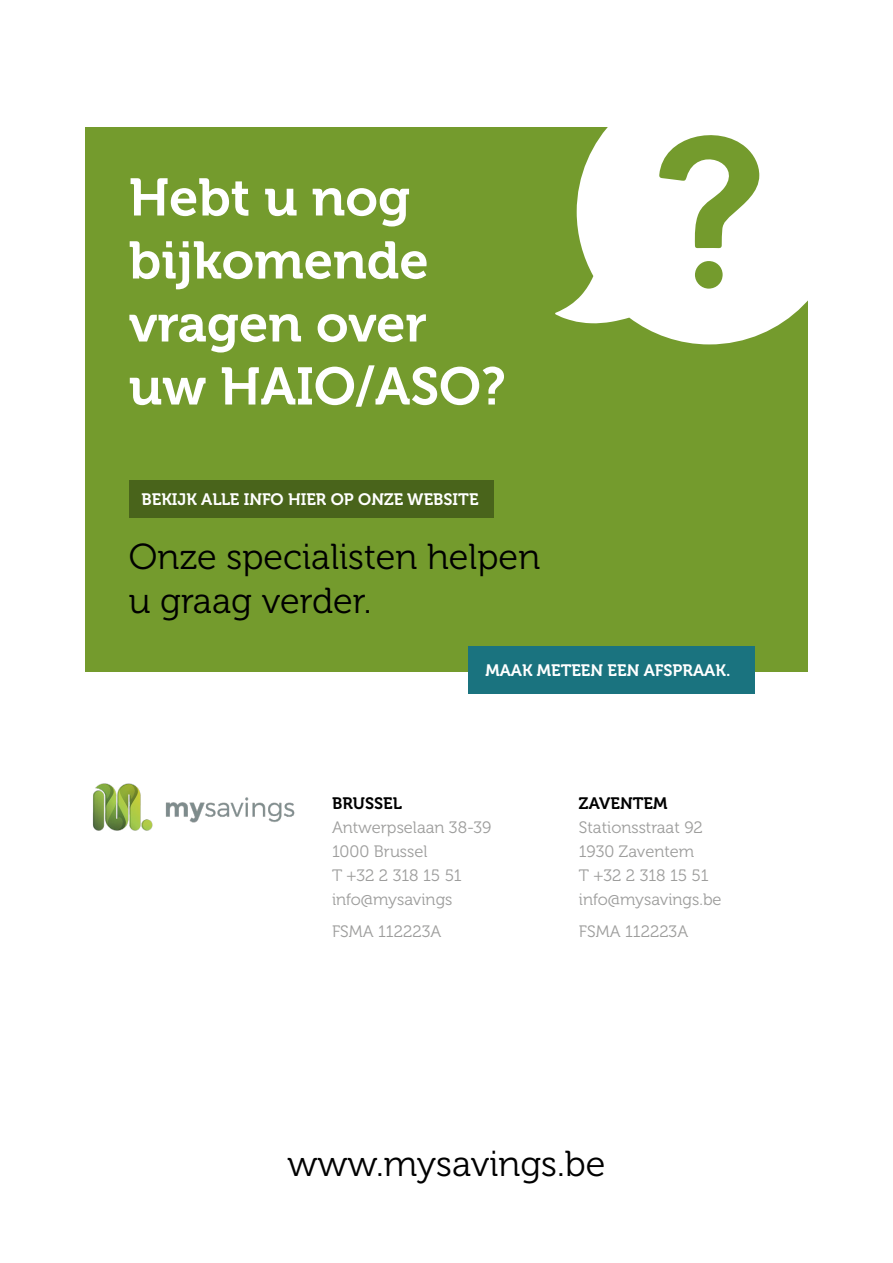
<style>
.page{position:relative;width:893px;height:1263px;background:#fff}
.page>*{position:absolute;margin:0;border:0;box-sizing:border-box;transform-origin:0 0}
.t1{font:52.5px/63px "Museo 700";color:#fff}
.t2{font:36px/43.2px "Museo 300";color:#000}
.t3{font:16.5px/24px "Museo 300";color:#9d9d9c}
.t4{font:16.5px "Museo 700";color:#fff}
.t5{font:16.5px "Museo 700";color:#000}
</style>
<div class="page">
<div style="left:85px;top:128px;width:723px;height:544px;background:#749b2d"></div>
<svg style="left:554px;top:127px;width:254px;height:217px;fill:#fff"></svg>
<img style="left:92px;top:783px;width:203px;height:48px">
<div style="left:468px;top:646px;width:287px;height:48px;background:#1a737f"></div>
<div style="left:129px;top:480px;width:364px;height:38px;background:#49641b"></div>
<h1 class="t1" style="left:129px;top:167px;width:379px">Hebt u nog bijkomende vragen over uw HAIO/ASO?</h1>
<p class="t4" style="left:142px;top:491px;width:339px">BEKIJK ALLE INFO HIER OP ONZE WEBSITE</p>
<h2 class="t2" style="left:129px;top:536px;width:413px">Onze specialisten helpen u graag verder.</h2>
<p class="t4" style="left:485px;top:661px;width:247px">MAAK METEEN EEN AFSPRAAK.</p>
<p class="t5" style="left:332px;top:794px;width:71px">BRUSSEL</p>
<p class="t3" style="left:332px;top:815px;width:161px">Antwerpselaan 38-39<br>1000 Brussel<br>T +32 2 318 15 51 info@mysavings</p>
<p class="t3" style="left:332px;top:920px;width:111px">FSMA 112223A</p>
<p class="t5" style="left:579px;top:794px;width:90px">ZAVENTEM</p>
<p class="t3" style="left:579px;top:815px;width:144px">Stationsstraat 92<br>1930 Zaventem<br>T +32 2 318 15 51 info@mysavings.be</p>
<p class="t3" style="left:579px;top:920px;width:111px">FSMA 112223A</p>
<h2 class="t2" style="left:287px;top:1143px;width:320px">www.mysavings.be</h2>
</div>
